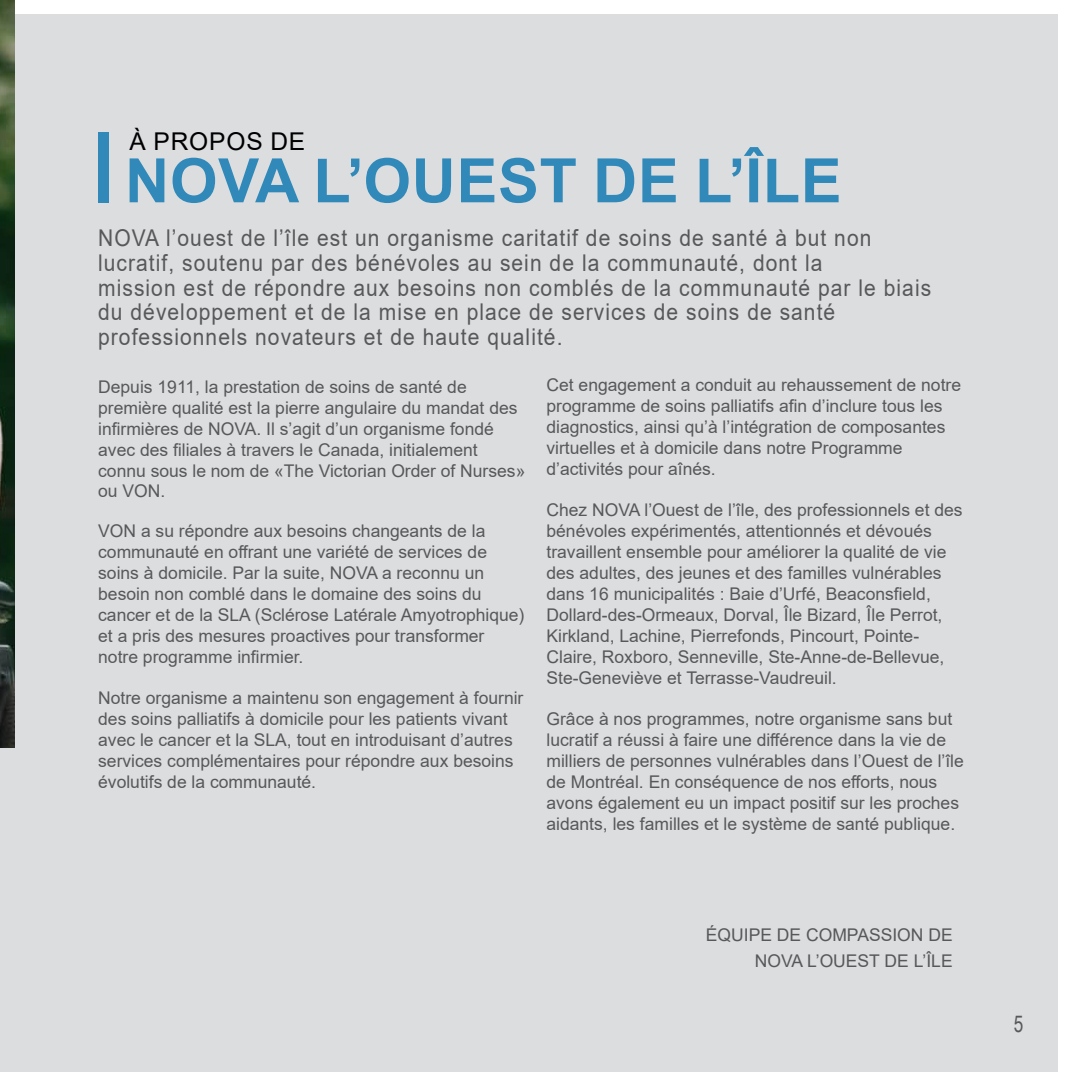
<style>
.page{position:relative;width:1072px;height:1072px;background:#fff}
.page>*{position:absolute;margin:0;border:0;box-sizing:border-box;transform-origin:0 0}
.BODY_TITTLE{font:700 61.25px "Arial";letter-spacing:.01em;color:#3089b9}
.Simply_Headline{font:24.5px "Arial";letter-spacing:.035em;color:#000}
.CC{font:23.1px/24.5px "Arial";letter-spacing:.05em;color:#57585a;scale:.91 1}
.CC-2{font:23.1px "Arial Narrow";color:#57585a;scale:.91 1}
.body_text{font:17.5px/21px "Arial";color:#57585a}
</style>
<div class="page">
<div style="left:0;top:15px;width:1057px;height:1056px;background:#dcdddf"></div>
<img style="left:0;top:0;width:15px;height:747px">
<div style="left:98px;top:132px;width:11px;height:71px;background:#3089b9"></div>
<p class="Simply_Headline" style="left:129px;top:124px;width:177px">À PROPOS DE</p>
<p class="BODY_TITTLE" style="left:125px;top:138px;width:718px">NOVA L’OUEST DE L’ÎLE</p>
<p class="CC" style="left:98px;top:226px;width:851px">NOVA l’ouest de l’île est un organisme caritatif de soins de santé à but non</p>
<p class="CC" style="left:98px;top:250px;width:797px">lucratif, soutenu par des bénévoles au sein de la communauté, dont la</p>
<p class="CC" style="left:98px;top:275px;width:916px">mission est de répondre aux besoins non comblés de la communauté par le biais du développement et de la mise en place de services de soins de santé</p>
<p class="CC" style="left:98px;top:324px;width:511px">professionnels novateurs et de haute qualité.</p>
<p class="body_text" style="left:98px;top:376px;width:429px">Depuis 1911, la prestation de soins de santé de première qualité est la pierre angulaire du mandat des infirmières de NOVA. Il s’agit d’un organisme fondé avec des filiales à travers le Canada, initialement connu sous le nom de «The Victorian Order of Nurses»</p>
<p class="body_text" style="left:98px;top:480px;width:69px">ou VON.</p>
<p class="body_text" style="left:98px;top:520px;width:428px">VON a su répondre aux besoins changeants de la communauté en offrant une variété de services de soins à domicile. Par la suite, NOVA a reconnu un besoin non comblé dans le domaine des soins du cancer et de la SLA (Sclérose Latérale Amyotrophique) et a pris des mesures proactives pour transformer notre programme infirmier.</p>
<p class="body_text" style="left:98px;top:687px;width:427px">Notre organisme a maintenu son engagement à fournir des soins palliatifs à domicile pour les patients vivant avec le cancer et la SLA, tout en introduisant d’autres services complémentaires pour répondre aux besoins évolutifs de la communauté.</p>
<p class="body_text" style="left:546px;top:374px;width:416px">Cet engagement a conduit au rehaussement de notre programme de soins palliatifs afin d’inclure tous les diagnostics, ainsi qu’à l’intégration de composantes virtuelles et à domicile dans notre Programme d’activités pour aînés.</p>
<p class="body_text" style="left:546px;top:499px;width:417px">Chez NOVA l’Ouest de l’île, des professionnels et des bénévoles expérimentés, attentionnés et dévoués travaillent ensemble pour améliorer la qualité de vie des adultes, des jeunes et des familles vulnérables dans 16 municipalités : Baie d’Urfé, Beaconsfield, Dollard-des-Ormeaux, Dorval, Île Bizard, Île Perrot, Kirkland, Lachine, Pierrefonds, Pincourt, Pointe-Claire, Roxboro, Senneville, Ste-Anne-de-Bellevue, Ste-Geneviève et Terrasse-Vaudreuil.</p>
<p class="body_text" style="left:546px;top:708px;width:419px">Grâce à nos programmes, notre organisme sans but lucratif a réussi à faire une différence dans la vie de milliers de personnes vulnérables dans l’Ouest de l’île de Montréal. En conséquence de nos efforts, nous avons également eu un impact positif sur les proches aidants, les familles et le système de santé publique.</p>
<p class="body_text" style="left:706px;top:924px;width:248px">ÉQUIPE DE COMPASSION DE</p>
<p class="body_text" style="left:754px;top:949px;width:199px">NOVA L’OUEST DE L’ÎLE</p>
<p class="CC-2" style="left:1013px;top:1007px;width:12px">5</p>
</div>
